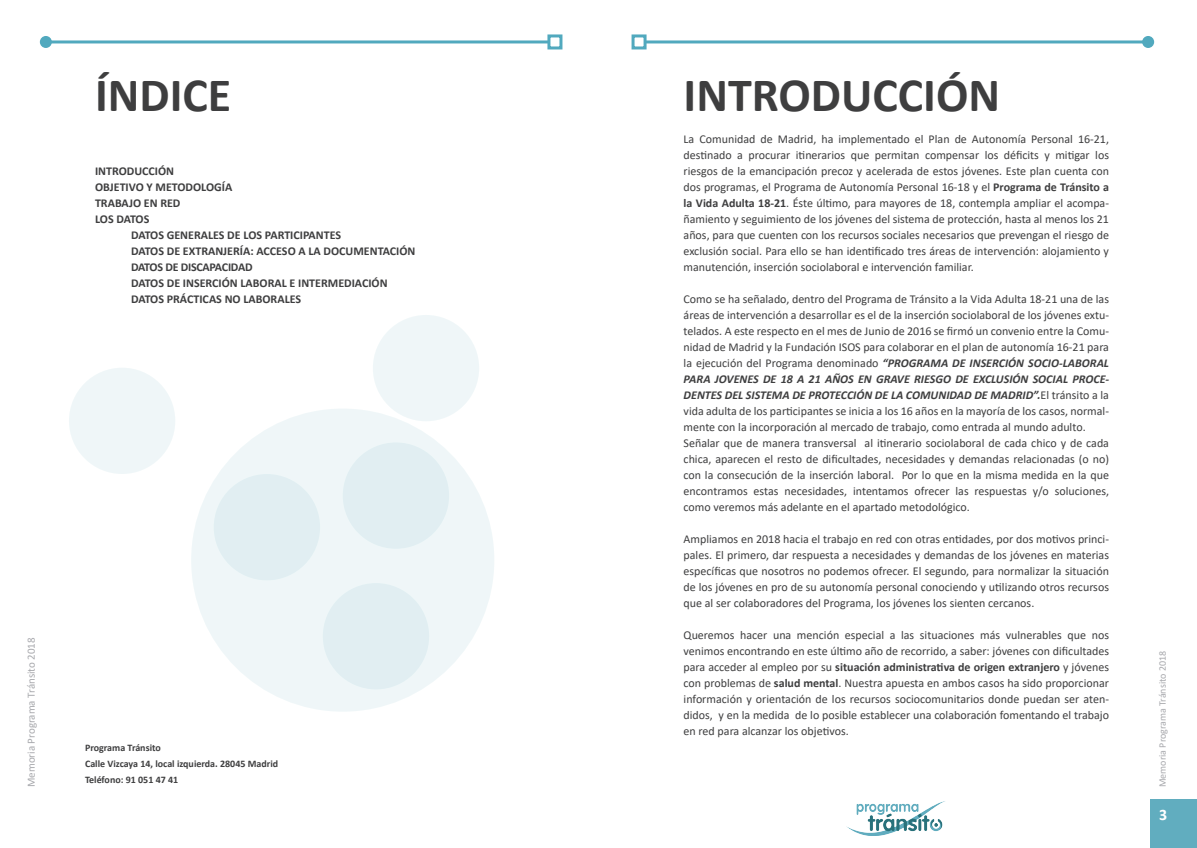
<style>
.page{position:relative;width:1197px;height:848px;background:#fff}
.page>*{position:absolute;margin:0;border:0;box-sizing:border-box;transform-origin:0 0}
.titulo_48pt_bold{font:700 48px "Calibri";color:#3e3e3f}
.t1{font:700 16px "Calibri";color:#fff}
.t2{font:12px/16px "Calibri";color:#3e3e3f;text-align:justify}
.t3{font:700 12px "Calibri";color:#3e3e3f}
.t4{font:700 12px "Calibri";letter-spacing:-.02em;color:#3e3e3f}
.t5{font:11px "Calibri";color:#a8a9ad}
.t6{font:700 10px "Calibri";color:#3e3e3f}
.t7{font:10px "Calibri";color:#a8a9ad}
.s1{font-weight:700}
.s2{font-weight:700;font-style:italic}
</style>
<div class="page">
<div style="left:1150px;top:800px;width:46px;height:48px;background:#61adbf"></div>
<img style="left:846px;top:801px;width:99px;height:35px">
<hr style="left:645px;top:40px;width:502px;height:3px;background:#51a9be">
<div style="left:631px;top:34px;width:15px;height:15px;border:3px solid #51a9be"></div>
<div style="left:1141px;top:36px;width:12px;height:12px;background:#51a9be;border-radius:50%"></div>
<hr style="left:46px;top:40px;width:503px;height:3px;background:#51a9be">
<div style="left:547px;top:34px;width:15px;height:15px;border:3px solid #51a9be"></div>
<div style="left:40px;top:36px;width:12px;height:12px;background:#51a9be;border-radius:50%"></div>
<div style="left:69px;top:367px;width:106px;height:107px;background:#eff6f8;border-radius:50%"></div>
<div style="left:373px;top:315px;width:106px;height:106px;background:#eff6f8;border-radius:50%"></div>
<div style="left:191px;top:408px;width:303px;height:303px;background:linear-gradient(to right,#ebf3f6,#eaf3f6);border-radius:50%"></div>
<p class="titulo_48pt_bold" style="left:95px;top:61px;width:138px">ÍNDICE</p>
<p class="t3" style="left:95px;top:162px;width:81px">INTRODUCCIÓN</p>
<p class="t3" style="left:95px;top:178px;width:139px">OBJETIVO Y METODOLOGÍA</p>
<p class="t3" style="left:95px;top:194px;width:87px">TRABAJO EN RED</p>
<p class="t4" style="left:95px;top:210px;width:56px">LOS DATOS</p>
<p class="t3" style="left:131px;top:226px;width:211px">DATOS GENERALES DE LOS PARTICIPANTES</p>
<p class="t3" style="left:131px;top:242px;width:286px">DATOS DE EXTRANJERÍA: ACCESO A LA DOCUMENTACIÓN</p>
<p class="t4" style="left:131px;top:258px;width:123px">DATOS DE DISCAPACIDAD</p>
<p class="t3" style="left:131px;top:274px;width:258px">DATOS DE INSERCIÓN LABORAL E INTERMEDIACIÓN</p>
<p class="t3" style="left:131px;top:290px;width:172px">DATOS PRÁCTICAS NO LABORALES</p>
<p class="t5" style="left:24px;top:787px;width:151px;rotate:-90deg">Memoria Programa Tránsito 2018</p>
<p class="t6" style="left:85px;top:740px;width:77px">Programa Tránsito</p>
<p class="t6" style="left:85px;top:756px;width:195px">Calle Vizcaya 14, local izquierda. 28045 Madrid</p>
<p class="t6" style="left:85px;top:772px;width:95px">Teléfono: 91 051 47 41</p>
<p class="titulo_48pt_bold" style="left:683px;top:61px;width:318px">INTRODUCCIÓN</p>
<p class="t2" style="left:683px;top:131px;width:427px">La Comunidad de Madrid, ha implementado el Plan de Autonomía Personal 16-21, destinado a procurar itinerarios que permitan compensar los déficits y mitigar los riesgos de la emancipación precoz y acelerada de estos jóvenes. Este plan cuenta con dos programas, el Programa de Autonomía Personal 16-18 y el <span class="s1">Programa de Tránsito a la Vida Adulta 18-21</span>. Éste último, para mayores de 18, contempla ampliar el acompa&shy;ñamiento y seguimiento de los jóvenes del sistema de protección, hasta al menos los 21 años, para que cuenten con los recursos sociales necesarios que prevengan el riesgo de exclusión social. Para ello se han identificado tres áreas de intervención: alojamiento y manutención, inserción sociolaboral e intervención familiar.</p>
<p class="t2" style="left:683px;top:291px;width:427px">Como se ha señalado, dentro del Programa de Tránsito a la Vida Adulta 18-21 una de las áreas de intervención a desarrollar es el de la inserción sociolaboral de los jóvenes extu&shy;telados. A este respecto en el mes de Junio de 2016 se firmó un convenio entre la Comu&shy;nidad de Madrid y la Fundación ISOS para colaborar en el plan de autonomía 16-21 para la ejecución del Programa denominado <span class="s2">“PROGRAMA DE INSERCIÓN SOCIO-LABORAL PARA JOVENES DE 18 A 21 AÑOS EN GRAVE RIESGO DE EXCLUSIÓN SOCIAL PROCE-DENTES DEL SISTEMA DE PROTECCIÓN DE LA COMUNIDAD DE MADRID”.</span>El tránsito a la vida adulta de los participantes se inicia a los 16 años en la mayoría de los casos, normal&shy;mente con la incorporación al mercado de trabajo, como entrada al mundo adulto.</p>
<p class="t2" style="left:683px;top:435px;width:427px">Señalar que de manera transversal al itinerario sociolaboral de cada chico y de cada chica, aparecen el resto de dificultades, necesidades y demandas relacionadas (o no) con la consecución de la inserción laboral. Por lo que en la misma medida en la que encontramos estas necesidades, intentamos ofrecer las respuestas y/o soluciones, como veremos más adelante en el apartado metodológico.</p>
<p class="t2" style="left:683px;top:531px;width:427px">Ampliamos en 2018 hacia el trabajo en red con otras entidades, por dos motivos princi&shy;pales. El primero, dar respuesta a necesidades y demandas de los jóvenes en materias específicas que nosotros no podemos ofrecer. El segundo, para normalizar la situación de los jóvenes en pro de su autonomía personal conociendo y utilizando otros recursos que al ser colaboradores del Programa, los jóvenes los sienten cercanos.</p>
<p class="t2" style="left:683px;top:627px;width:427px">Queremos hacer una mención especial a las situaciones más vulnerables que nos venimos encontrando en este último año de recorrido, a saber: jóvenes con dificultades para acceder al empleo por su <span class="s1">situación administrativa de origen extranjero</span> y jóvenes con problemas de <span class="s1">salud mental</span>. Nuestra apuesta en ambos casos ha sido proporcionar información y orientación de los recursos sociocomunitarios donde puedan ser aten&shy;didos, y en la medida de lo posible establecer una colaboración fomentando el trabajo en red para alcanzar los objetivos.</p>
<p class="t7" style="left:1155px;top:787px;width:138px;rotate:-90deg">Memoria Programa Tránsito 2018</p>
<p class="t1" style="left:1158px;top:803px;width:10px">3</p>
</div>
